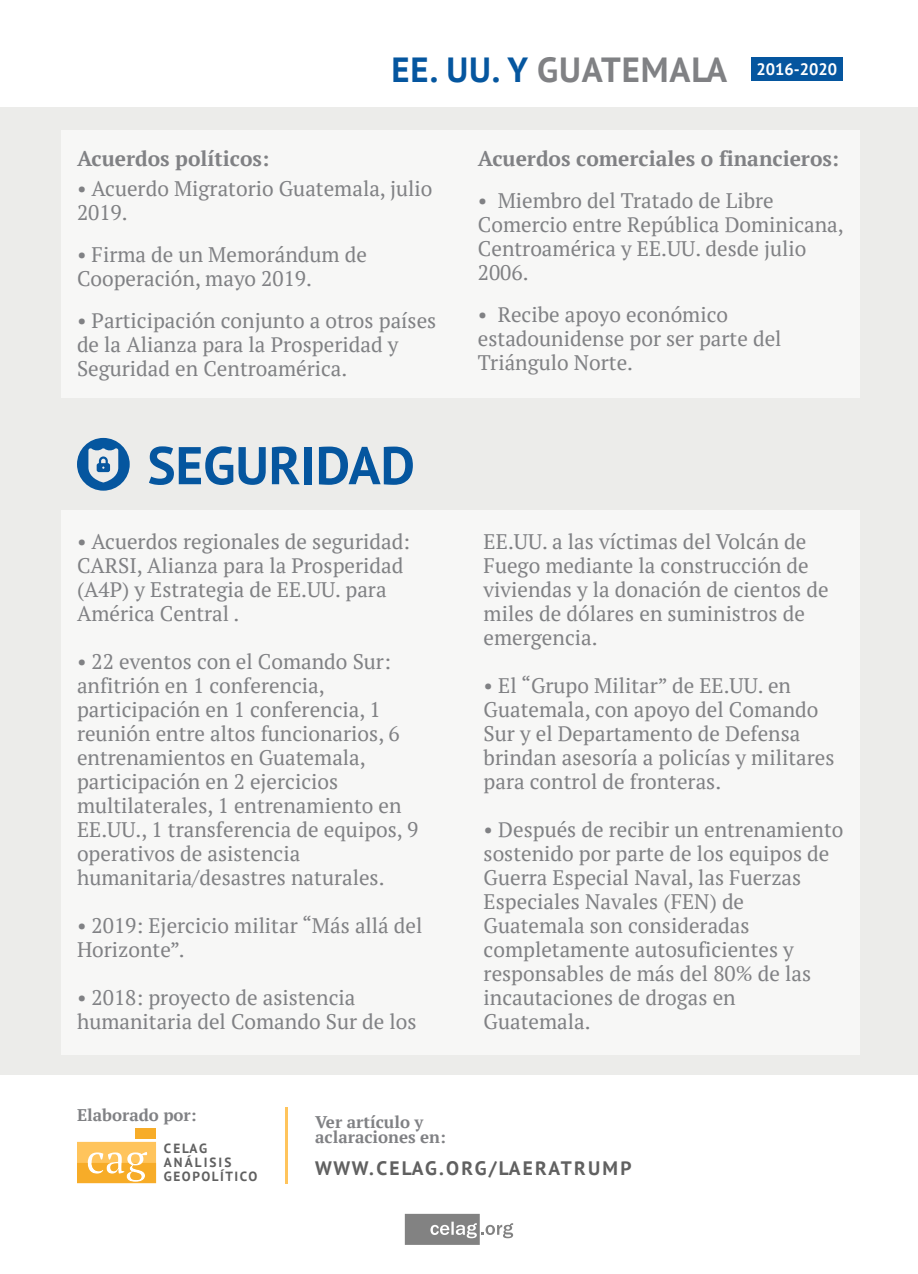
<style>
.page{position:relative;width:918px;height:1274px;background:#fff}
.page>*{position:absolute;margin:0;border:0;box-sizing:border-box;transform-origin:0 0}
.t1{font:700 52.95px "PT Sans";color:#05569f}
.t2{font:700 34.8px "PT Sans";letter-spacing:.025em;color:#808184}
.t3{font:21px/24px "PT Serif";color:#808184}
.t4{font:700 21px "PT Serif";color:#808184}
.t5{font:700 19.5px "PT Sans";letter-spacing:.115em;color:#606060}
.t6{font:700 16.8px/15px "PT Serif";color:#808184}
.t7{font:700 13.35px/14px "PT Sans";letter-spacing:.115em;color:#606060}
.s1{color:#05569f}
</style>
<div class="page">
<div style="left:0;top:108px;width:918px;height:966px;background:#eaeae8"></div>
<div style="left:136px;top:1127px;width:20px;height:11px;background:#f7ac28"></div>
<svg style="left:77px;top:1141px;width:79px;height:41px;background:#fbc564"></svg>
<hr style="left:286px;top:1106px;width:2px;height:77px;background:#ffc45c">
<div style="left:61px;top:510px;width:799px;height:544px;background:#f7f7f6"></div>
<div style="left:61px;top:130px;width:799px;height:268px;background:#f7f7f6"></div>
<svg style="left:77px;top:438px;width:53px;height:52px"></svg>
<svg style="left:405px;top:1213px;width:108px;height:31px"></svg>
<div style="left:752px;top:57px;width:91px;height:24px;background:#05569f"></div>
<h2 class="t2" style="left:392px;top:47px;width:447px"><span class="s1">EE. UU. Y</span> GUATEMALA <sup>2016-2020</sup></h2>
<p class="t4" style="left:77px;top:145px;width:194px">Acuerdos políticos:</p>
<p class="t3" style="left:77px;top:176px;width:357px">• Acuerdo Migratorio Guatemala, julio<br>2019.</p>
<p class="t3" style="left:77px;top:242px;width:292px">• Firma de un Memorándum de<br>Cooperación, mayo 2019.</p>
<p class="t3" style="left:77px;top:308px;width:361px">• Participación conjunto a otros países de la Alianza para la Prosperidad y<br>Seguridad en Centroamérica.</p>
<h1 class="t1" style="left:147px;top:430px;width:269px">SEGURIDAD</h1>
<p class="t3" style="left:77px;top:529px;width:335px">• Acuerdos regionales de seguridad:<br>CARSI, Alianza para la Prosperidad (A4P) y Estrategia de EE.UU. para<br>América Central .</p>
<p class="t3" style="left:77px;top:649px;width:343px">• 22 eventos con el Comando Sur: anfitrión en 1 conferencia, participación en 1 conferencia, 1 reunión entre altos funcionarios, 6 entrenamientos en Guatemala, participación en 2 ejercicios multilaterales, 1 entrenamiento en<br>EE.UU., 1 transferencia de equipos, 9 operativos de asistencia humanitaria/desastres naturales.</p>
<p class="t3" style="left:77px;top:913px;width:347px">• 2019: Ejercicio militar “Más allá del<br>Horizonte”.</p>
<p class="t3" style="left:77px;top:985px;width:341px">• 2018: proyecto de asistencia humanitaria del Comando Sur de los</p>
<p class="t4" style="left:478px;top:145px;width:363px">Acuerdos comerciales o financieros:</p>
<p class="t3" style="left:478px;top:188px;width:367px">• Miembro del Tratado de Libre<br>Comercio entre República Dominicana,<br>Centroamérica y EE.UU. desde julio<br>2006.</p>
<p class="t3" style="left:478px;top:302px;width:305px">• Recibe apoyo económico estadounidense por ser parte del<br>Triángulo Norte.</p>
<p class="t3" style="left:484px;top:529px;width:347px">EE.UU. a las víctimas del Volcán de<br>Fuego mediante la construcción de viviendas y la donación de cientos de miles de dólares en suministros de emergencia.</p>
<p class="t3" style="left:484px;top:673px;width:352px">• El “Grupo Militar” de EE.UU. en<br>Guatemala, con apoyo del Comando<br>Sur y el Departamento de Defensa brindan asesoría a policías y militares para control de fronteras.</p>
<p class="t3" style="left:484px;top:817px;width:361px">• Después de recibir un entrenamiento sostenido por parte de los equipos de<br>Guerra Especial Naval, las Fuerzas<br>Especiales Navales (FEN) de<br>Guatemala son consideradas completamente autosuficientes y responsables de más del 80% de las incautaciones de drogas en<br>Guatemala.</p>
<p class="t6" style="left:77px;top:1106px;width:121px">Elaborado por:</p>
<p class="t6" style="left:315px;top:1114px;width:132px">Ver artículo y aclaraciones en:</p>
<p class="t5" style="left:315px;top:1154px;width:318px">WWW.CELAG.ORG/LAERATRUMP</p>
<p class="t7" style="left:164px;top:1140px;width:95px">CELAG<br>ANÁLISIS<br>GEOPOLÍTICO</p>
</div>
